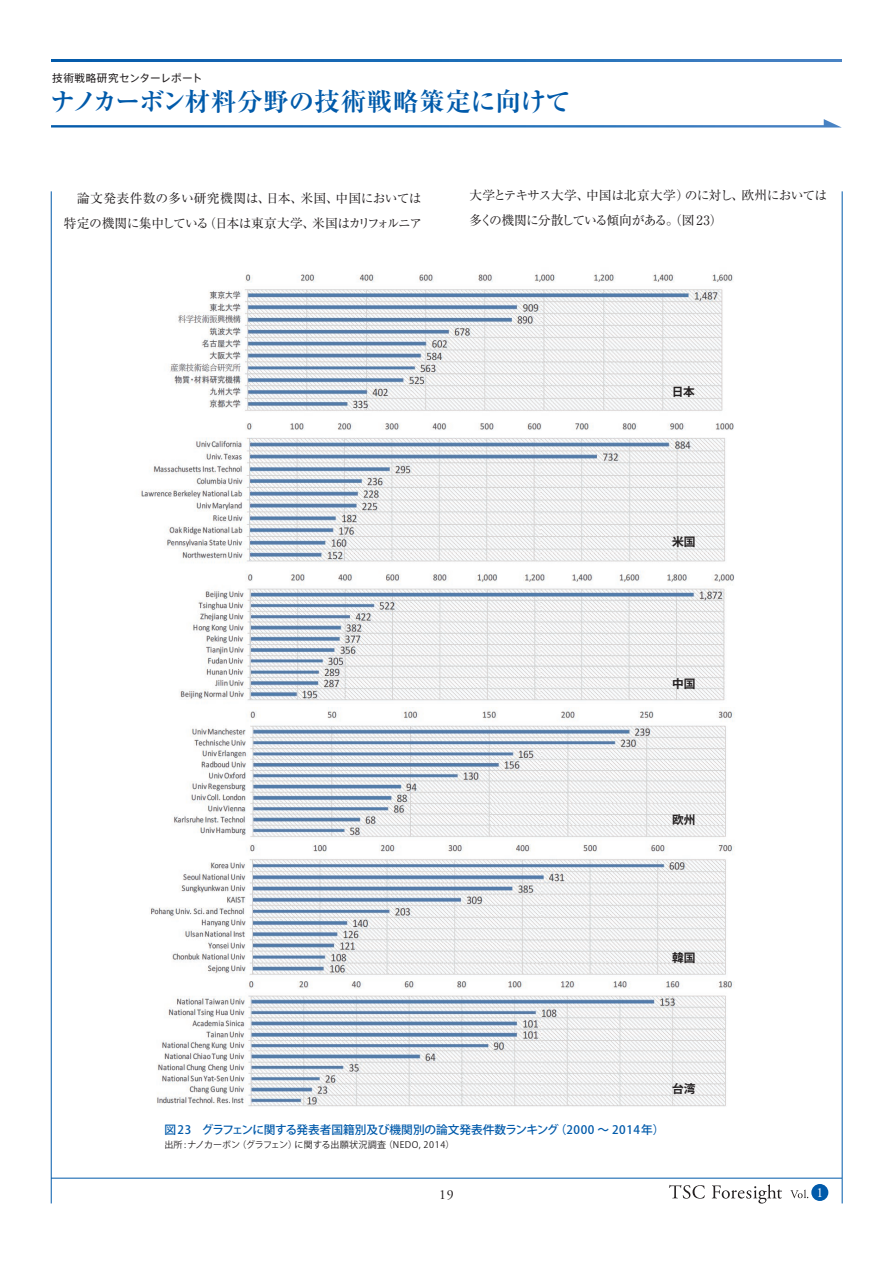
<style>
.page{position:relative;width:893px;height:1263px;background:#fff}
.page>*{position:absolute;margin:0;border:0;box-sizing:border-box;transform-origin:0 0}
.t1{font:700 25.5px "Ryumin Pro";color:#015aaa}
.t2{font:13.8px "Adobe Garamond Pro";color:#231f20}
.t3{font:13.8px "Adobe Garamond Pro";color:#fff}
.t4{font:12.75px/25.5px "Ryumin Pro";letter-spacing:-.02em;color:#231f20}
.t5{font:12.75px/25.5px "Ryumin Pro";letter-spacing:-.065em;color:#231f20}
.t6{font:500 11.7px "Koz Go Pr 6 N";color:#015aaa}
.t7{font:700 11.7px "Koz Go Pr 6 N";color:#231f20}
.t8{font:10.65px "Axis Std";letter-spacing:.04em;color:#231f20}
.t9{font:9px "Koz Go Pr 6 N";letter-spacing:.03em;color:#231f20}
</style>
<div class="page">
<img style="left:140px;top:274px;width:595px;height:833px">
<svg style="left:51px;top:119px;width:791px;height:9px"></svg>
<svg style="left:51px;top:60px;width:791px;height:2px;background:#226db6"></svg>
<hr style="left:51px;top:191px;width:1px;height:1012px;background:#015aaa">
<hr style="left:842px;top:191px;width:1px;height:1012px;background:#015aaa">
<hr style="left:51px;top:1178px;width:791px;height:1px;background:#015aaa">
<div style="left:811px;top:1184px;width:17px;height:17px;background:#015aaa;border-radius:50%"></div>
<svg style="left:790px;top:1190px;width:18px;height:8px"></svg>
<svg style="left:669px;top:1185px;width:36px;height:14px"></svg>
<svg style="left:712px;top:1184px;width:70px;height:19px"></svg>
<p class="t8" style="left:52px;top:70px;width:152px">技術戦略研究センターレポート</p>
<h1 class="t1" style="left:50px;top:81px;width:522px">ナノカーボン材料分野の技術戦略策定に向けて</h1>
<p class="t4" style="left:64px;top:184px;width:360px">　論文発表件数の多い研究機関は、日本、米国、中国においては特定の機関に集中している（日本は東京大学、米国はカリフォルニア</p>
<p class="t5" style="left:469px;top:181px;width:359px">大学とテキサス大学、中国は北京大学）のに対し、欧州においては多くの機関に分散している傾向がある。（図 23）</p>
<p class="t7" style="left:672px;top:385px;width:24px">日本</p>
<p class="t7" style="left:672px;top:535px;width:25px">米国</p>
<p class="t7" style="left:672px;top:677px;width:25px">中国</p>
<p class="t7" style="left:672px;top:813px;width:25px">欧州</p>
<p class="t7" style="left:672px;top:951px;width:25px">韓国</p>
<p class="t6" style="left:164px;top:1123px;width:501px">図 23　グラフェンに関する発表者国籍別及び機関別の論文発表件数ランキング（2000 ～ 2014年）</p>
<p class="t9" style="left:164px;top:1140px;width:292px">出所 : ナノカーボン（グラフェン）に関する出願状況調査（NEDO, 2014）</p>
<p class="t7" style="left:672px;top:1082px;width:25px">台湾</p>
<p class="t2" style="left:439px;top:1186px;width:16px">19</p>
<p class="t3" style="left:816px;top:1184px;width:8px">1</p>
</div>
